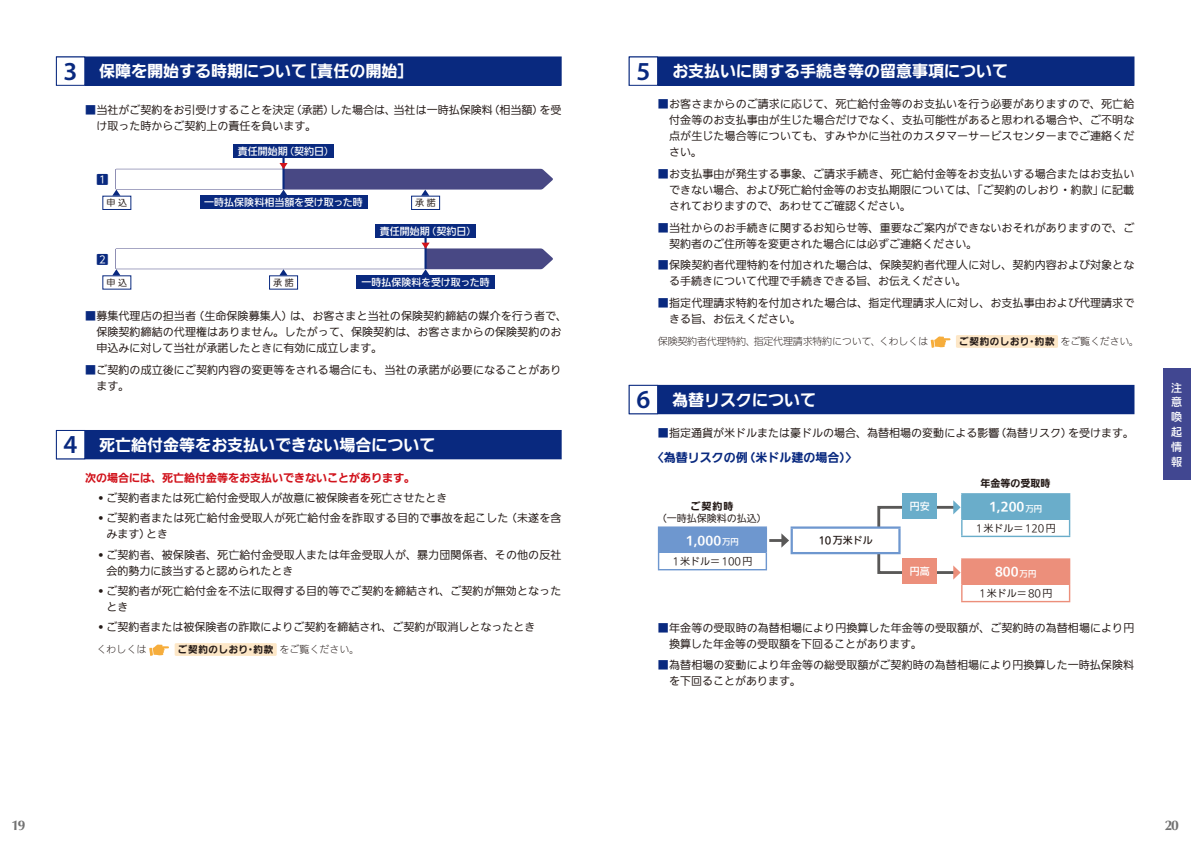
<style>
.page{position:relative;width:1191px;height:842px;background:#fff}
.page>*{position:absolute;margin:0;border:0;box-sizing:border-box;transform-origin:0 0}
.t1{font:700 16px "Iwa UD Go Dsp Pro";color:#fff}
.t2{font:700 14px "Optima LT Pro";color:#727272}
.t3{font:700 12px "Iwa UD Go Dsp Pro";color:#fff}
.t4{font:700 12px "Iwa UD Go Dsp Pro";color:#09297f}
.t5{font:12px "UD Shin Go Pro";color:#09297f}
.t6{font:100 11px/16px "Iwa UD Go Hon Pro";letter-spacing:.005em;color:#231916}
.t7{font:700 11px "Iwa UD Go Dsp Pro";color:#d1131c}
.t8{font:500 11px/14.8px "Iwa UD Go Dsp Pro";color:#fff;text-align:justify}
.t9{font:500 10px "Iwa UD Go Hon Pro";color:#fff}
.t10{font:100 10px "Iwa UD Go Hon Pro";color:#231916}
.t11{font:300 10px "Iwa UD Go Hon Pro";letter-spacing:-.02em;color:#231916}
.t12{font:700 10px "Iwa UD Go Dsp Pro";color:#231916}
.t13{font:500 10px "Iwa UD Go Hon Pro";color:#231916}
.t14{font:700 9.5px "Iwa UD Go Dsp Pro";letter-spacing:.065em;color:#231916}
.t15{font:100 9px "Iwa UD Go Hon Pro";color:#231916}
.s1{font-family:"Myriad Pro";font-weight:600;font-size:26px;color:#09297f}
.s2{font-family:"Iwa UD Go Dsp Pro";font-weight:700;color:#09297f}
.s3{font-family:"Iwa UD Go Hon Pro";font-weight:300;font-size:10px}
.s4{font-family:"Iwa UD Go Hon Pro";font-weight:500;font-size:8.4px}
</style>
<div class="page">
<div style="left:1162px;top:369px;width:29px;height:111px;background:#414791"></div>
<div style="left:56px;top:57px;width:505px;height:28px;background:#09297f"></div>
<div style="left:56px;top:57px;width:505px;height:29px;border:1px solid #09297f"></div>
<div style="left:56px;top:57px;width:29px;height:28px;background:#fff"></div>
<div style="left:56px;top:57px;width:29px;height:29px;border:1px solid #09297f"></div>
<div style="left:102px;top:196px;width:29px;height:14px;border:1px solid #09297f"></div>
<div style="left:269px;top:275px;width:29px;height:15px;border:1px solid #09297f"></div>
<div style="left:411px;top:196px;width:29px;height:14px;border:1px solid #09297f"></div>
<div style="left:200px;top:196px;width:167px;height:13px;background:#09297f"></div>
<div style="left:356px;top:275px;width:139px;height:14px;background:#09297f"></div>
<svg style="left:112px;top:150px;width:441px;height:46px"></svg>
<div style="left:375px;top:224px;width:100px;height:14px;background:#09297f"></div>
<svg style="left:112px;top:229px;width:441px;height:46px"></svg>
<div style="left:233px;top:144px;width:100px;height:14px;background:#09297f"></div>
<div style="left:56px;top:430px;width:505px;height:29px;background:#09297f"></div>
<div style="left:56px;top:430px;width:29px;height:29px;background:#fff"></div>
<div style="left:56px;top:430px;width:29px;height:29px;border:1px solid #09297f"></div>
<svg style="left:149px;top:644px;width:20px;height:12px"></svg>
<div style="left:175px;top:643px;width:102px;height:13px;background:#fde7c7"></div>
<div style="left:629px;top:57px;width:505px;height:28px;background:#09297f"></div>
<div style="left:629px;top:57px;width:505px;height:29px;border:1px solid #09297f"></div>
<div style="left:629px;top:57px;width:28px;height:28px;background:#fff"></div>
<div style="left:629px;top:57px;width:29px;height:29px;border:1px solid #09297f"></div>
<svg style="left:930px;top:336px;width:20px;height:12px"></svg>
<div style="left:956px;top:335px;width:102px;height:13px;background:#fde7c7"></div>
<div style="left:629px;top:385px;width:505px;height:29px;background:#09297f"></div>
<div style="left:629px;top:385px;width:28px;height:29px;background:#fff"></div>
<div style="left:629px;top:385px;width:29px;height:29px;border:1px solid #09297f"></div>
<div style="left:877px;top:506px;width:80px;height:68px;border:3px solid #595857"></div>
<div style="left:658px;top:527px;width:108px;height:26px;background:#6e97cf"></div>
<hr style="left:658px;top:526px;width:109px;height:2px;background:#6e97cf">
<hr style="left:765px;top:528px;width:2px;height:25px;background:#6e97cf">
<svg style="left:658px;top:553px;width:1px;height:16px"></svg>
<svg style="left:765px;top:553px;width:2px;height:16px"></svg>
<hr style="left:658px;top:569px;width:109px;height:1px;background:#6e97cf">
<div style="left:791px;top:528px;width:108px;height:25px;background:#fff"></div>
<hr style="left:790px;top:526px;width:110px;height:3px;background:#6e97cf">
<hr style="left:790px;top:529px;width:3px;height:23px;background:#6e97cf">
<hr style="left:898px;top:529px;width:2px;height:23px;background:#6e97cf">
<hr style="left:790px;top:552px;width:110px;height:2px;background:#6e97cf">
<div style="left:902px;top:493px;width:34px;height:26px;background:#6aadca"></div>
<div style="left:961px;top:494px;width:108px;height:25px;background:#6aadca"></div>
<hr style="left:961px;top:493px;width:109px;height:2px;background:#6aadca">
<hr style="left:1068px;top:495px;width:2px;height:24px;background:#6aadca">
<svg style="left:1068px;top:519px;width:2px;height:17px"></svg>
<hr style="left:961px;top:536px;width:109px;height:1px;background:#6aadca">
<div style="left:902px;top:558px;width:34px;height:26px;background:#ec8f7b"></div>
<div style="left:961px;top:559px;width:108px;height:26px;background:#ec8f7b"></div>
<hr style="left:961px;top:558px;width:109px;height:2px;background:#ec8f7b">
<hr style="left:1068px;top:560px;width:2px;height:25px;background:#ec8f7b">
<svg style="left:1068px;top:585px;width:2px;height:16px"></svg>
<hr style="left:961px;top:601px;width:109px;height:1px;background:#ec8f7b">
<svg style="left:953px;top:495px;width:9px;height:41px"></svg>
<svg style="left:953px;top:560px;width:9px;height:41px"></svg>
<hr style="left:769px;top:539px;width:15px;height:3px;background:#595857">
<svg style="left:781px;top:533px;width:8px;height:15px"></svg>
<h1 class="t1" style="left:64px;top:59px;width:351px"><span class="s1">3</span> 保障を開始する時期について［責任の開始］</h1>
<p class="t6" style="left:96px;top:102px;width:466px;text-indent:-11px"><span class="s2">■</span> 当社がご契約をお引受けすることを決定（承諾）した場合は、当社は一時払保険料（相当額）を受け取った時からご契約上の責任を負います。</p>
<p class="t5" style="left:96px;top:170px;width:13px">1</p>
<p class="t15" style="left:106px;top:197px;width:22px">申 込</p>
<p class="t5" style="left:96px;top:250px;width:13px">2</p>
<p class="t9" style="left:238px;top:144px;width:98px">責任開始期（契約日）</p>
<p class="t9" style="left:204px;top:195px;width:160px">一時払保険料相当額を受け取った時</p>
<p class="t15" style="left:415px;top:197px;width:22px">承 諾</p>
<p class="t9" style="left:380px;top:223px;width:98px">責任開始期（契約日）</p>
<p class="t15" style="left:106px;top:276px;width:22px">申 込</p>
<p class="t15" style="left:273px;top:276px;width:22px">承 諾</p>
<p class="t9" style="left:361px;top:275px;width:130px">一時払保険料を受け取った時</p>
<p class="t6" style="left:96px;top:309px;width:472px;text-indent:-11px"><span class="s2">■</span> 募集代理店の担当者（生命保険募集人）は、お客さまと当社の保険契約締結の媒介を行う者で、保険契約締結の代理権はありません。したがって、保険契約は、お客さまからの保険契約のお申込みに対して当社が承諾したときに有効に成立します。</p>
<p class="t6" style="left:96px;top:362px;width:466px;text-indent:-11px"><span class="s2">■</span> ご契約の成立後にご契約内容の変更等をされる場合にも、当社の承諾が必要になることがあります。</p>
<h1 class="t1" style="left:64px;top:433px;width:373px"><span class="s1">4</span> 死亡給付金等をお支払いできない場合について</h1>
<p class="t7" style="left:85px;top:470px;width:332px">次の場合には、死亡給付金等をお支払いできないことがあります。</p>
<p class="t6" style="left:96px;top:491px;width:352px">• ご契約者または死亡給付金受取人が故意に被保険者を死亡させたとき</p>
<p class="t6" style="left:106px;top:511px;width:457px;text-indent:-10px">• ご契約者または死亡給付金受取人が死亡給付金を詐取する目的で事故を起こした（未遂を含みます）とき</p>
<p class="t6" style="left:106px;top:547px;width:456px;text-indent:-10px">• ご契約者、被保険者、死亡給付金受取人または年金受取人が、暴力団関係者、その他の反社会的勢力に該当すると認められたとき</p>
<p class="t6" style="left:106px;top:583px;width:456px;text-indent:-10px">• ご契約者が死亡給付金を不法に取得する目的等でご契約を締結され、ご契約が無効となったとき</p>
<p class="t6" style="left:96px;top:620px;width:440px">• ご契約者または被保険者の詐欺によりご契約を締結され、ご契約が取消しとなったとき</p>
<p class="t11" style="left:96px;top:643px;width:51px">くわしくは</p>
<p class="t14" style="left:178px;top:642px;width:183px">ご契約のしおり・約款 <span class="s3">をご覧ください。</span></p>
<h1 class="t1" style="left:636px;top:59px;width:373px"><span class="s1">5</span> お支払いに関する手続き等の留意事項について</h1>
<p class="t6" style="left:669px;top:97px;width:467px;text-align:justify;text-indent:-11px"><span class="s2">■</span> お客さまからのご請求に応じて、死亡給付金等のお支払いを行う必要がありますので、死亡給付金等のお支払事由が生じた場合だけでなく、支払可能性があると思われる場合や、ご不明な点が生じた場合等についても、すみやかに当社のカスタマーサービスセンターまでご連絡ください。</p>
<p class="t6" style="left:669px;top:166px;width:467px;text-align:justify;text-indent:-11px"><span class="s2">■</span> お支払事由が発生する事象、ご請求手続き、死亡給付金等をお支払いする場合またはお支払いできない場合、および死亡給付金等のお支払期限については、「ご契約のしおり・約款」に記載されておりますので、あわせてご確認ください。</p>
<p class="t6" style="left:669px;top:220px;width:467px;text-indent:-11px"><span class="s2">■</span> 当社からのお手続きに関するお知らせ等、重要なご案内ができないおそれがありますので、ご契約者のご住所等を変更された場合には必ずご連絡ください。</p>
<p class="t6" style="left:669px;top:258px;width:467px;text-indent:-11px"><span class="s2">■</span> 保険契約者代理特約を付加された場合は、保険契約者代理人に対し、契約内容および対象となる手続きについて代理で手続きできる旨、お伝えください。</p>
<p class="t6" style="left:669px;top:296px;width:467px;text-indent:-11px"><span class="s2">■</span> 指定代理請求特約を付加された場合は、指定代理請求人に対し、お支払事由および代理請求できる旨、お伝えください。</p>
<p class="t11" style="left:658px;top:335px;width:272px">保険契約者代理特約、指定代理請求特約について、くわしくは</p>
<p class="t14" style="left:959px;top:334px;width:182px">ご契約のしおり・約款 <span class="s3">をご覧ください。</span></p>
<h1 class="t1" style="left:636px;top:388px;width:181px"><span class="s1">6</span> 為替リスクについて</h1>
<p class="t6" style="left:658px;top:425px;width:478px"><span class="s2">■</span>指定通貨が米ドルまたは豪ドルの場合、為替相場の変動による影響（為替リスク）を受けます。</p>
<p class="t4" style="left:652px;top:449px;width:207px">〈為替リスクの例（米ドル建の場合）〉</p>
<p class="t12" style="left:690px;top:498px;width:44px">ご契約時</p>
<p class="t10" style="left:657px;top:511px;width:111px">（一時払保険料の払込）</p>
<p class="t3" style="left:686px;top:531px;width:55px">1,000<span class="s4">万円</span></p>
<p class="t10" style="left:672px;top:554px;width:81px">1米ドル＝100円</p>
<p class="t13" style="left:818px;top:533px;width:56px">10万米ドル</p>
<p class="t12" style="left:980px;top:476px;width:71px">年金等の受取時</p>
<p class="t9" style="left:909px;top:498px;width:21px">円安</p>
<p class="t3" style="left:989px;top:498px;width:55px">1,200<span class="s4">万円</span></p>
<p class="t10" style="left:975px;top:521px;width:81px">1米ドル＝120円</p>
<p class="t9" style="left:909px;top:564px;width:21px">円高</p>
<p class="t3" style="left:995px;top:563px;width:43px">800<span class="s4">万円</span></p>
<p class="t10" style="left:979px;top:586px;width:75px">1米ドル＝80円</p>
<p class="t6" style="left:669px;top:620px;width:466px;text-indent:-11px"><span class="s2">■</span> 年金等の受取時の為替相場により円換算した年金等の受取額が、ご契約時の為替相場により円換算した年金等の受取額を下回ることがあります。</p>
<p class="t6" style="left:669px;top:658px;width:466px;text-indent:-11px"><span class="s2">■</span> 為替相場の変動により年金等の総受取額がご契約時の為替相場により円換算した一時払保険料を下回ることがあります。</p>
<p class="t8" style="left:1171px;top:380px;width:12px">注意喚起情報</p>
<p class="t2" style="left:11px;top:816px;width:16px">19</p>
<p class="t2" style="left:1164px;top:816px;width:16px">20</p>
</div>
